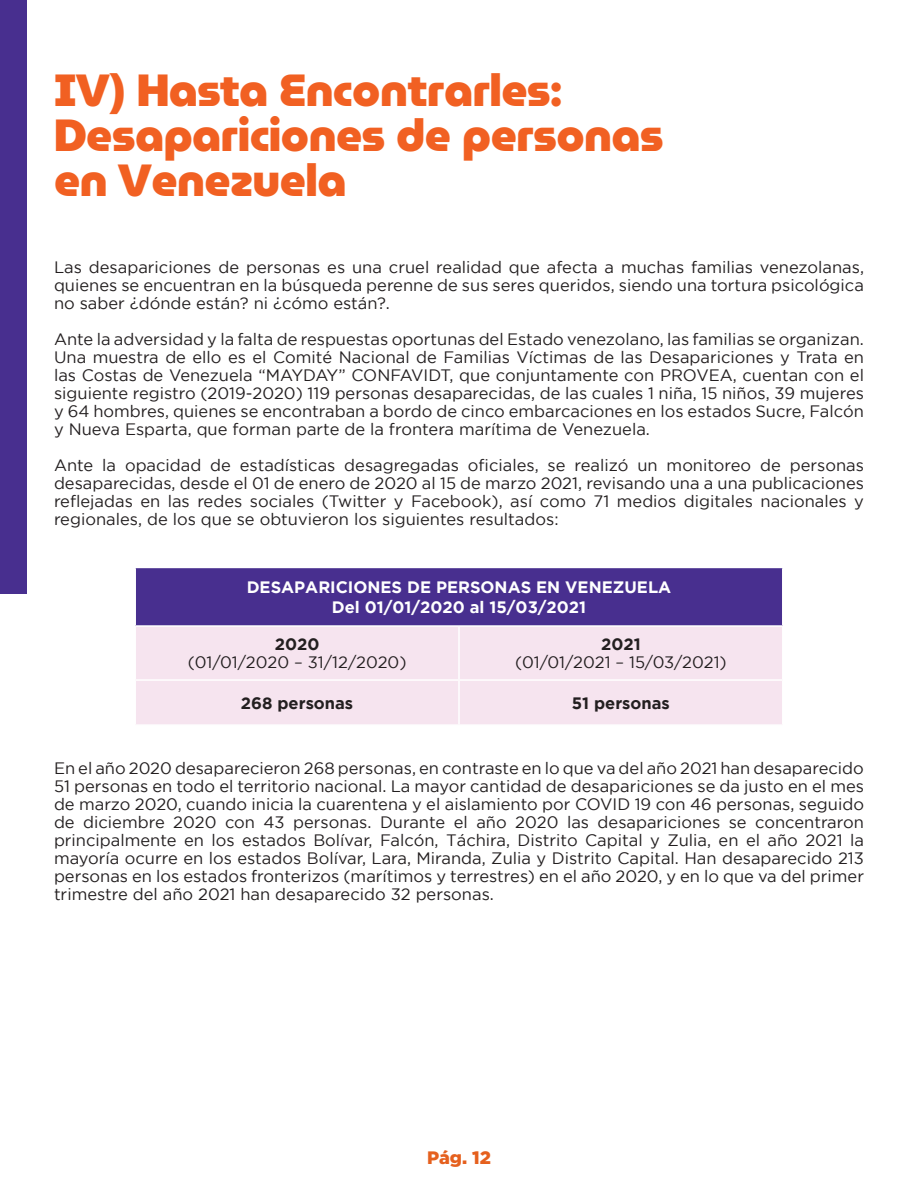
<style>
.page{position:relative;width:918px;height:1188px;background:#fff}
.page>*{position:absolute;margin:0;border:0;box-sizing:border-box;transform-origin:0 0}
.t1{font:600 45px/45px "Museo Moderno";letter-spacing:-.01em;color:#f16022}
.t2{font:900 18px "Gotham";color:#e5601e}
.t3{font:16.5px/18px "Gotham";color:#231f20;text-align:justify}
.t4{font:700 16.5px "Gotham";color:#fff}
.t5{font:700 16.5px "Gotham";color:#231f20}
</style>
<div class="page">
<div style="left:0;top:0;width:27px;height:594px;background:#482f8f"></div>
<div style="left:135px;top:567px;width:648px;height:59px;background:#482f8f"></div>
<div style="left:136px;top:627px;width:646px;height:97px;background:#f6e4ef"></div>
<hr style="left:134px;top:567px;width:325px;height:1px;background:#fff">
<hr style="left:134px;top:568px;width:2px;height:57px;background:#fff">
<hr style="left:459px;top:567px;width:325px;height:1px;background:#fff">
<hr style="left:782px;top:568px;width:2px;height:57px;background:#fff">
<hr style="left:134px;top:625px;width:325px;height:2px;background:#fff">
<hr style="left:459px;top:625px;width:325px;height:2px;background:#fff">
<hr style="left:458px;top:627px;width:2px;height:52px;background:#fff">
<hr style="left:134px;top:679px;width:325px;height:2px;background:#fff">
<hr style="left:459px;top:679px;width:325px;height:2px;background:#fff">
<hr style="left:458px;top:681px;width:2px;height:43px;background:#fff">
<p class="t1" style="left:54px;top:68px;width:611px">IV) Hasta Encontrarles:<br>Desapariciones de personas en Venezuela</p>
<p class="t3" style="left:54px;top:258px;width:812px">Las desapariciones de personas es una cruel realidad que afecta a muchas familias venezolanas, quienes se encuentran en la búsqueda perenne de sus seres queridos, siendo una tortura psicológica no saber ¿dónde están? ni ¿cómo están?.</p>
<p class="t3" style="left:54px;top:330px;width:812px">Ante la adversidad y la falta de respuestas oportunas del Estado venezolano, las familias se organizan.<br>Una muestra de ello es el Comité Nacional de Familias Víctimas de las Desapariciones y Trata en las Costas de Venezuela “MAYDAY” CONFAVIDT, que conjuntamente con PROVEA, cuentan con el siguiente registro (2019-2020) 119 personas desaparecidas, de las cuales 1 niña, 15 niños, 39 mujeres y 64 hombres, quienes se encontraban a bordo de cinco embarcaciones en los estados Sucre, Falcón y Nueva Esparta, que forman parte de la frontera marítima de Venezuela.</p>
<p class="t3" style="left:54px;top:456px;width:812px">Ante la opacidad de estadísticas desagregadas oficiales, se realizó un monitoreo de personas desaparecidas, desde el 01 de enero de 2020 al 15 de marzo 2021, revisando una a una publicaciones reflejadas en las redes sociales (Twitter y Facebook), así como 71 medios digitales nacionales y regionales, de los que se obtuvieron los siguientes resultados:</p>
<p class="t4" style="left:247px;top:578px;width:426px">DESAPARICIONES DE PERSONAS EN VENEZUELA</p>
<p class="t4" style="left:332px;top:597px;width:256px">Del 01/01/2020 al 15/03/2021</p>
<p class="t5" style="left:275px;top:635px;width:46px">2020</p>
<p class="t3" style="left:188px;top:653px;width:220px">(01/01/2020 – 31/12/2020)</p>
<p class="t5" style="left:601px;top:635px;width:41px">2021</p>
<p class="t3" style="left:515px;top:653px;width:213px">(01/01/2021 – 15/03/2021)</p>
<p class="t5" style="left:241px;top:693px;width:114px">268 personas</p>
<p class="t5" style="left:572px;top:693px;width:100px">51 personas</p>
<p class="t3" style="left:54px;top:759px;width:812px">En el año 2020 desaparecieron 268 personas, en contraste en lo que va del año 2021 han desaparecido 51 personas en todo el territorio nacional. La mayor cantidad de desapariciones se da justo en el mes de marzo 2020, cuando inicia la cuarentena y el aislamiento por COVID 19 con 46 personas, seguido de diciembre 2020 con 43 personas. Durante el año 2020 las desapariciones se concentraron principalmente en los estados Bolívar, Falcón, Táchira, Distrito Capital y Zulia, en el año 2021 la mayoría ocurre en los estados Bolívar, Lara, Miranda, Zulia y Distrito Capital. Han desaparecido 213 personas en los estados fronterizos (marítimos y terrestres) en el año 2020, y en lo que va del primer trimestre del año 2021 han desaparecido 32 personas.</p>
<p class="t2" style="left:427px;top:1147px;width:65px">Pág. 12</p>
</div>
